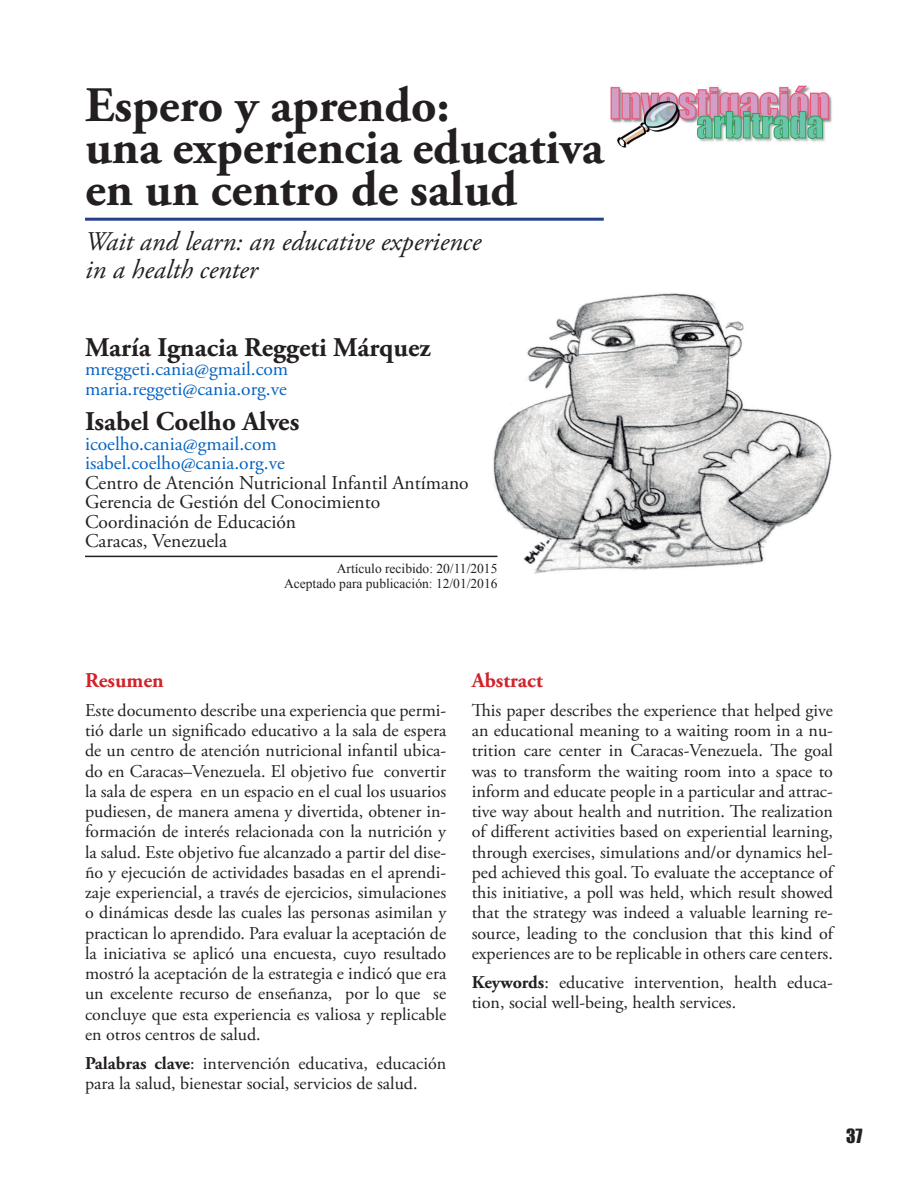
<style>
.page{position:relative;width:918px;height:1188px;background:#fff}
.page>*{position:absolute;margin:0;border:0;box-sizing:border-box;transform-origin:0 0}
.TITULO_ART_Sin{font:700 49.5px "Adobe Garamond Pro";color:#231f20}
.TITULO_ART_Con{font:700 49.5px "Adobe Garamond Pro";color:#231f20}
.Titulo_Ingles{font:italic 27px "Adobe Garamond Pro";color:#231f20}
.Autores{font:700 27px "Adobe Garamond Pro";color:#231f20}
.Resum_Abstra{font:700 21px "Adobe Garamond Pro";color:#d1232a}
.Correo_Univer{font:19.5px "Adobe Garamond Pro";color:#0563c1}
.Correo_Univer-2{font:19.5px "Adobe Garamond Pro";color:#231f20}
.Correo_Univer_-_con{font:19.5px "Adobe Garamond Pro";color:#231f20}
.t1{font:18px/20.2px "Adobe Garamond Pro";color:#231f20;text-align:justify}
.t2{font:18px "Impact";color:#231f20}
.Recibido{font:13.5px "Times New Roman";color:#231f20}
.s1{font-weight:700}
</style>
<div class="page">
<img style="left:493px;top:293px;width:339px;height:280px">
<img style="left:610px;top:85px;width:222px;height:63px">
<hr style="left:85px;top:218px;width:519px;height:3px;background:#253f8e">
<hr style="left:85px;top:556px;width:412px;height:1px;background:#231f20">
<p class="TITULO_ART_Sin" style="left:85px;top:76px;width:366px">Espero y aprendo:</p>
<p class="TITULO_ART_Sin" style="left:85px;top:118px;width:520px">una experiencia educativa</p>
<p class="TITULO_ART_Con" style="left:85px;top:160px;width:434px">en un centro de salud</p>
<p class="Titulo_Ingles" style="left:85px;top:225px;width:398px">Wait and learn: an educative experience</p>
<p class="Titulo_Ingles" style="left:85px;top:253px;width:174px">in a health center</p>
<p class="Autores" style="left:85px;top:331px;width:347px">María Ignacia Reggeti Márquez</p>
<p class="Correo_Univer" style="left:85px;top:357px;width:205px">mreggeti.cania@gmail.com</p>
<p class="Correo_Univer" style="left:85px;top:377px;width:203px">maria.reggeti@cania.org.ve</p>
<p class="Autores" style="left:85px;top:406px;width:216px">Isabel Coelho Alves</p>
<p class="Correo_Univer" style="left:85px;top:432px;width:193px">icoelho.cania@gmail.com</p>
<p class="Correo_Univer" style="left:85px;top:451px;width:201px">isabel.coelho@cania.org.ve</p>
<p class="Correo_Univer-2" style="left:85px;top:471px;width:385px">Centro de Atención Nutricional Infantil Antímano</p>
<p class="Correo_Univer-2" style="left:85px;top:490px;width:297px">Gerencia de Gestión del Conocimiento</p>
<p class="Correo_Univer-2" style="left:85px;top:510px;width:213px">Coordinación de Educación</p>
<p class="Correo_Univer_-_con" style="left:85px;top:529px;width:143px">Caracas, Venezuela</p>
<p class="Recibido" style="left:337px;top:559px;width:162px">Artículo recibido: 20/11/2015</p>
<p class="Recibido" style="left:284px;top:574px;width:215px">Aceptado para publicación: 12/01/2016</p>
<p class="Resum_Abstra" style="left:85px;top:668px;width:80px">Resumen</p>
<p class="t1" style="left:85px;top:701px;width:363px">Este documento describe una experiencia que permi&shy;tió darle un significado educativo a la sala de espera de un centro de atención nutricional infantil ubica&shy;do en Caracas–Venezuela. El objetivo fue convertir la sala de espera en un espacio en el cual los usuarios pudiesen, de manera amena y divertida, obtener in&shy;formación de interés relacionada con la nutrición y la salud. Este objetivo fue alcanzado a partir del dise&shy;ño y ejecución de actividades basadas en el aprendi&shy;zaje experiencial, a través de ejercicios, simulaciones o dinámicas desde las cuales las personas asimilan y practican lo aprendido. Para evaluar la aceptación de la iniciativa se aplicó una encuesta, cuyo resultado mostró la aceptación de la estrategia e indicó que era un excelente recurso de enseñanza, por lo que se concluye que esta experiencia es valiosa y replicable en otros centros de salud.</p>
<p class="t1" style="left:85px;top:1053px;width:363px"><span class="s1">Palabras clave</span>: intervención educativa, educación para la salud, bienestar social, servicios de salud.</p>
<p class="Resum_Abstra" style="left:472px;top:668px;width:73px">Abstract</p>
<p class="t1" style="left:472px;top:701px;width:363px">This paper describes the experience that helped give an educational meaning to a waiting room in a nu&shy;trition care center in Caracas-Venezuela. The goal was to transform the waiting room into a space to inform and educate people in a particular and attrac&shy;tive way about health and nutrition. The realization of different activities based on experiential learning, through exercises, simulations and/or dynamics hel&shy;ped achieved this goal. To evaluate the acceptance of this initiative, a poll was held, which result showed that the strategy was indeed a valuable learning re&shy;source, leading to the conclusion that this kind of experiences are to be replicable in others care centers.</p>
<p class="t1" style="left:472px;top:972px;width:363px"><span class="s1">Keywords</span>: educative intervention, health educa&shy;tion, social well-being, health services.</p>
<p class="t2" style="left:846px;top:1122px;width:18px">37</p>
</div>
